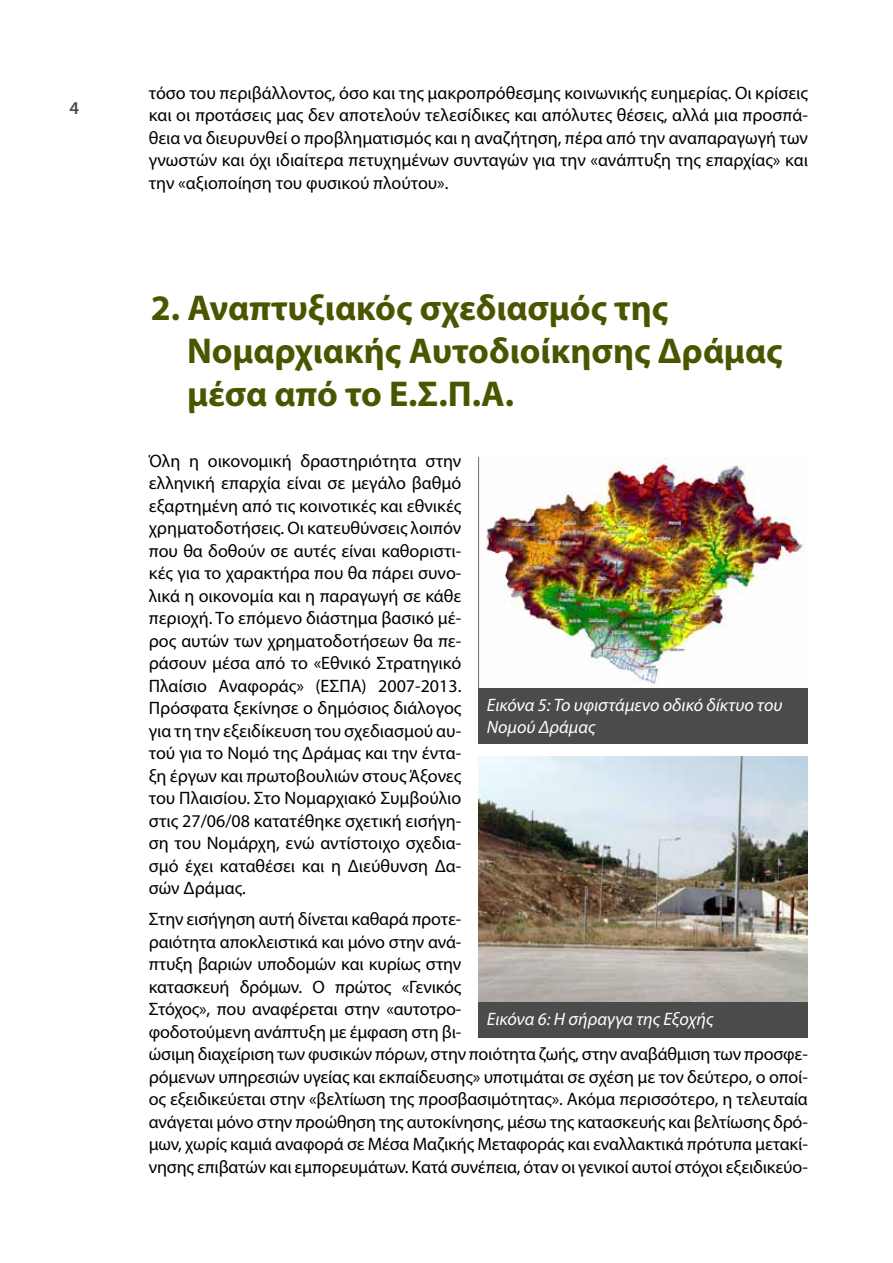
<style>
.page{position:relative;width:893px;height:1263px;background:#fff}
.page>*{position:absolute;margin:0;border:0;box-sizing:border-box;transform-origin:0 0}
.t1{font:700 36px/43.2px "Myriad Pro";color:#4b5500}
.t2{font:18px/22.5px "Myriad Pro";letter-spacing:-.01em;color:#000;text-align:justify}
.t3{font:italic 18px/21.6px "Myriad Pro";color:#fff}
.t4{font:600 18px "Myriad Pro";color:#4b4b4b}
</style>
<div class="page">
<img style="left:478px;top:457px;width:327px;height:231px">
<div style="left:478px;top:688px;width:330px;height:56px;background:#4b4b4b"></div>
<img style="left:478px;top:756px;width:330px;height:246px">
<div style="left:478px;top:1002px;width:330px;height:35px;background:#4b4b4b"></div>
<p class="t4" style="left:70px;top:96px;width:11px">4</p>
<p class="t2" style="left:149px;top:81px;width:661px">τόσο του περιβάλλοντος, όσο και της μακροπρόθεσμης κοινωνικής ευημερίας. Οι κρίσεις και οι προτάσεις μας δεν αποτελούν τελεσίδικες και απόλυτες θέσεις, αλλά μια προσπά&shy;θεια να διευρυνθεί ο προβληματισμός και η αναζήτηση, πέρα από την αναπαραγωγή των γνωστών και όχι ιδιαίτερα πετυχημένων συνταγών για την «ανάπτυξη της επαρχίας» και την «αξιοποίηση του φυσικού πλούτου».</p>
<h1 class="t1" style="left:187px;top:285px;width:597px;text-indent:-36px">2. Αναπτυξιακός σχεδιασμός της<br>Νομαρχιακής Αυτοδιοίκησης Δράμας μέσα από το Ε.Σ.Π.Α.</h1>
<p class="t2" style="left:149px;top:449px;width:314px">Όλη η οικονομική δραστηριότητα στην ελληνική επαρχία είναι σε μεγάλο βαθμό εξαρτημένη από τις κοινοτικές και εθνικές χρηματοδοτήσεις. Οι κατευθύνσεις λοιπόν που θα δοθούν σε αυτές είναι καθοριστι&shy;κές για το χαρακτήρα που θα πάρει συνο&shy;λικά η οικονομία και η παραγωγή σε κάθε περιοχή. Το επόμενο διάστημα βασικό μέ&shy;ρος αυτών των χρηματοδοτήσεων θα πε&shy;ράσουν μέσα από το «Εθνικό Στρατηγικό Πλαίσιο Αναφοράς» (ΕΣΠΑ) 2007-2013.<br>Πρόσφατα ξεκίνησε ο δημόσιος διάλογος για τη την εξειδίκευση του σχεδιασμού αυ&shy;τού για το Νομό της Δράμας και την έντα&shy;ξη έργων και πρωτοβουλιών στους Άξονες του Πλαισίου. Στο Νομαρχιακό Συμβούλιο στις 27/06/08 κατατέθηκε σχετική εισήγη&shy;ση του Νομάρχη, ενώ αντίστοιχο σχεδια&shy;σμό έχει καταθέσει και η Διεύθυνση Δα&shy;σών Δράμας.</p>
<p class="t2" style="left:149px;top:908px;width:661px;text-align:left">Στην εισήγηση αυτή δίνεται καθαρά προτε-<br>ραιότητα αποκλειστικά και μόνο στην ανά-<br>πτυξη βαριών υποδομών και κυρίως στην<br>κατασκευή δρόμων. Ο πρώτος «Γενικός<br>Στόχος», που αναφέρεται στην «αυτοτρο-<br>φοδοτούμενη ανάπτυξη με έμφαση στη βι-<br>ώσιμη διαχείριση των φυσικών πόρων, στην ποιότητα ζωής, στην αναβάθμιση των προσφε&shy;ρόμενων υπηρεσιών υγείας και εκπαίδευσης» υποτιμάται σε σχέση με τον δεύτερο, ο οποί&shy;ος εξειδικεύεται στην «βελτίωση της προσβασιμότητας». Ακόμα περισσότερο, η τελευταία ανάγεται μόνο στην προώθηση της αυτοκίνησης, μέσω της κατασκευής και βελτίωσης δρό&shy;μων, χωρίς καμιά αναφορά σε Μέσα Μαζικής Μεταφοράς και εναλλακτικά πρότυπα μετακί&shy;νησης επιβατών και εμπορευμάτων. Κατά συνέπεια, όταν οι γενικοί αυτοί στόχοι εξειδικεύο-</p>
<p class="t3" style="left:487px;top:694px;width:297px">Εικόνα 5: Το υφιστάμενο οδικό δίκτυο του<br>Νομού Δράμας</p>
<p class="t3" style="left:487px;top:1008px;width:228px">Εικόνα 6: Η σήραγγα της Εξοχής</p>
</div>
